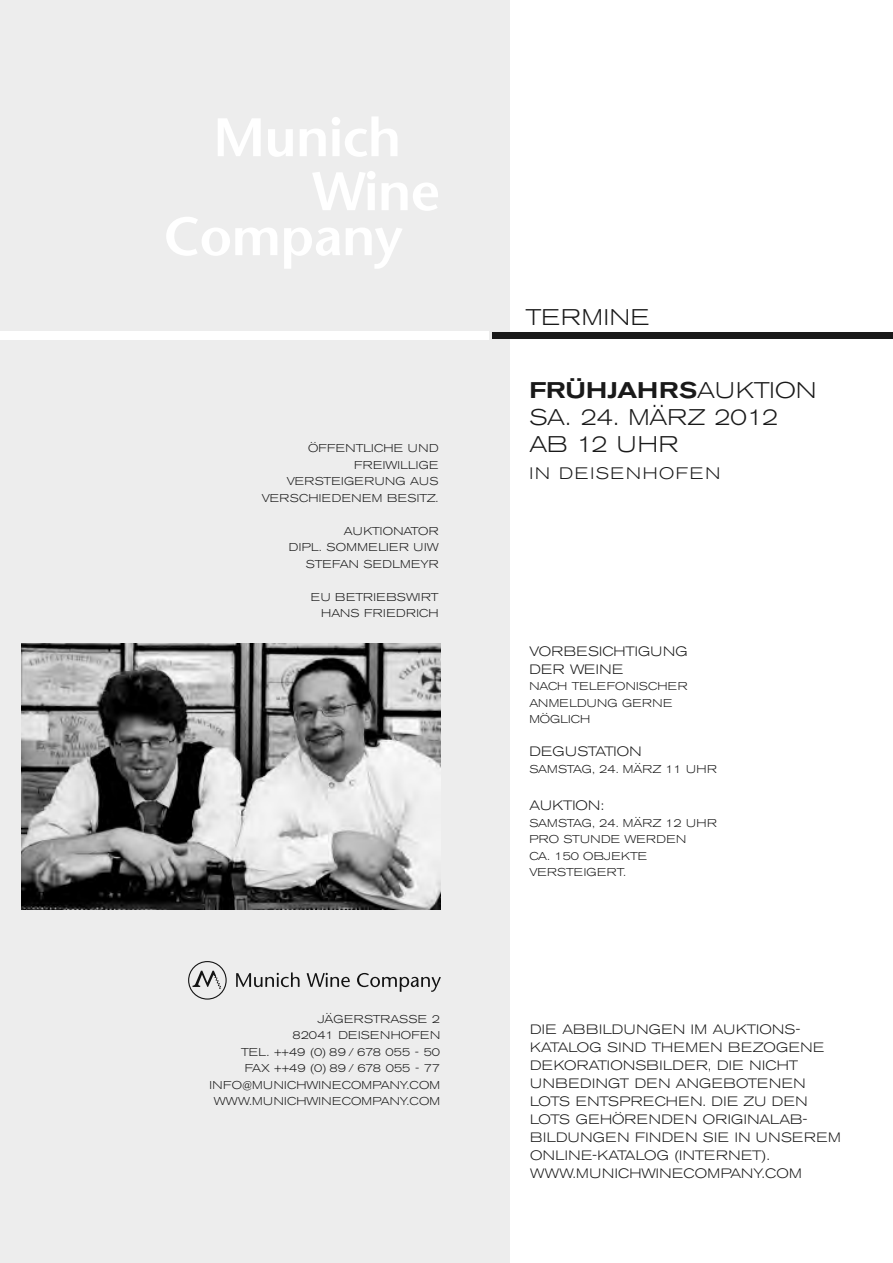
<style>
.page{position:relative;width:893px;height:1263px;background:#fff}
.page>*{position:absolute;margin:0;border:0;box-sizing:border-box;transform-origin:0 0}
.t1{font:300 expanded 22.5px/27px "Akzidenz Grotesk BE";color:#191919}
.t2{font:300 expanded 22.5px "Akzidenz Grotesk BE";letter-spacing:.04em;color:#191919}
.t3{font:300 expanded 16.5px "Akzidenz Grotesk BE";letter-spacing:.095em;color:#191919}
.t4{font:300 expanded 13.5px/18px "Akzidenz Grotesk BE";letter-spacing:.02em;color:#191919}
.t5{font:300 expanded 11.25px/16.5px "Akzidenz Grotesk BE";letter-spacing:.02em;color:#191919;text-align:right}
.t6{font:300 expanded 11.25px "Akzidenz Grotesk BE";color:#191919}
.s1{font-weight:500}
</style>
<div class="page">
<div style="left:0;top:0;width:510px;height:1263px;background:#ededed"></div>
<img style="left:21px;top:643px;width:419px;height:266px">
<svg style="left:193px;top:971px;width:28px;height:18px"></svg>
<svg style="left:236px;top:972px;width:64px;height:15px"></svg>
<svg style="left:307px;top:973px;width:43px;height:14px"></svg>
<svg style="left:357px;top:973px;width:84px;height:19px"></svg>
<div style="left:188px;top:961px;width:39px;height:38px;border:1px solid #131313;border-radius:50%"></div>
<div style="left:0;top:332px;width:489px;height:8px;background:#fff"></div>
<div style="left:492px;top:333px;width:401px;height:6px;background:#191919"></div>
<p class="t5" style="left:262px;top:441px;width:178px">ÖFFENTLICHE UND<br>FREIWILLIGE<br>VERSTEIGERUNG AUS<br>VERSCHIEDENEM BESITZ.</p>
<p class="t5" style="left:289px;top:524px;width:151px">AUKTIONATOR<br>DIPL. SOMMELIER UIW<br>STEFAN SEDLMEYR</p>
<p class="t5" style="left:311px;top:590px;width:129px">EU BETRIEBSWIRT<br>HANS FRIEDRICH</p>
<p class="t5" style="left:210px;top:1011px;width:232px">JÄGERSTRASSE 2<br>82041 DEISENHOFEN<br>TEL. ++49 (0) 89 / 678 055 - 50<br>FAX ++49 (0) 89 / 678 055 - 77<br>INFO@MUNICHWINECOMPANY.COM<br>WWW.MUNICHWINECOMPANY.COM</p>
<h1 class="t2" style="left:526px;top:309px;width:125px">TERMINE</h1>
<h1 class="t1" style="left:529px;top:379px;width:288px"><span class="s1">FRÜHJAHRS</span>AUKTION<br>SA. 24. MÄRZ 2012<br>AB 12 UHR</h1>
<h2 class="t3" style="left:529px;top:468px;width:192px">IN DEISENHOFEN</h2>
<p class="t4" style="left:529px;top:643px;width:160px">VORBESICHTIGUNG<br>DER WEINE</p>
<p class="t5" style="left:529px;top:679px;width:160px;text-align:left">NACH TELEFONISCHER<br>AN MELDUNG GERNE<br>MÖGLICH</p>
<p class="t4" style="left:529px;top:744px;width:114px">DEGUSTATION</p>
<p class="t6" style="left:529px;top:765px;width:189px">SAMSTAG, 24. MÄRZ 11 UHR</p>
<p class="t4" style="left:529px;top:798px;width:77px">AUKTION:</p>
<p class="t5" style="left:529px;top:815px;width:189px;text-align:left">SAMSTAG, 24. MÄRZ 12 UHR<br>PRO STUNDE WERDEN<br>CA. 150 OBJEKTE<br>VERSTEIGERT.</p>
<p class="t4" style="left:530px;top:1021px;width:312px">DIE ABBILDUNGEN IM AUKTIONS -<br>KATALOG SIND THEMEN BEZOGENE<br>DEKORATIONSBILDER, DIE NICHT<br>UNBEDINGT DEN ANGEBOTENEN<br>LOTS ENTSPRECHEN. DIE ZU DEN<br>LOTS GEHÖRENDEN ORIGINAL AB -<br>BILDUNGEN FINDEN SIE IN UNSEREM<br>ONLINE-KATALOG (INTERNET).<br>WWW.MUNICHWINECOMPANY.COM</p>
</div>
